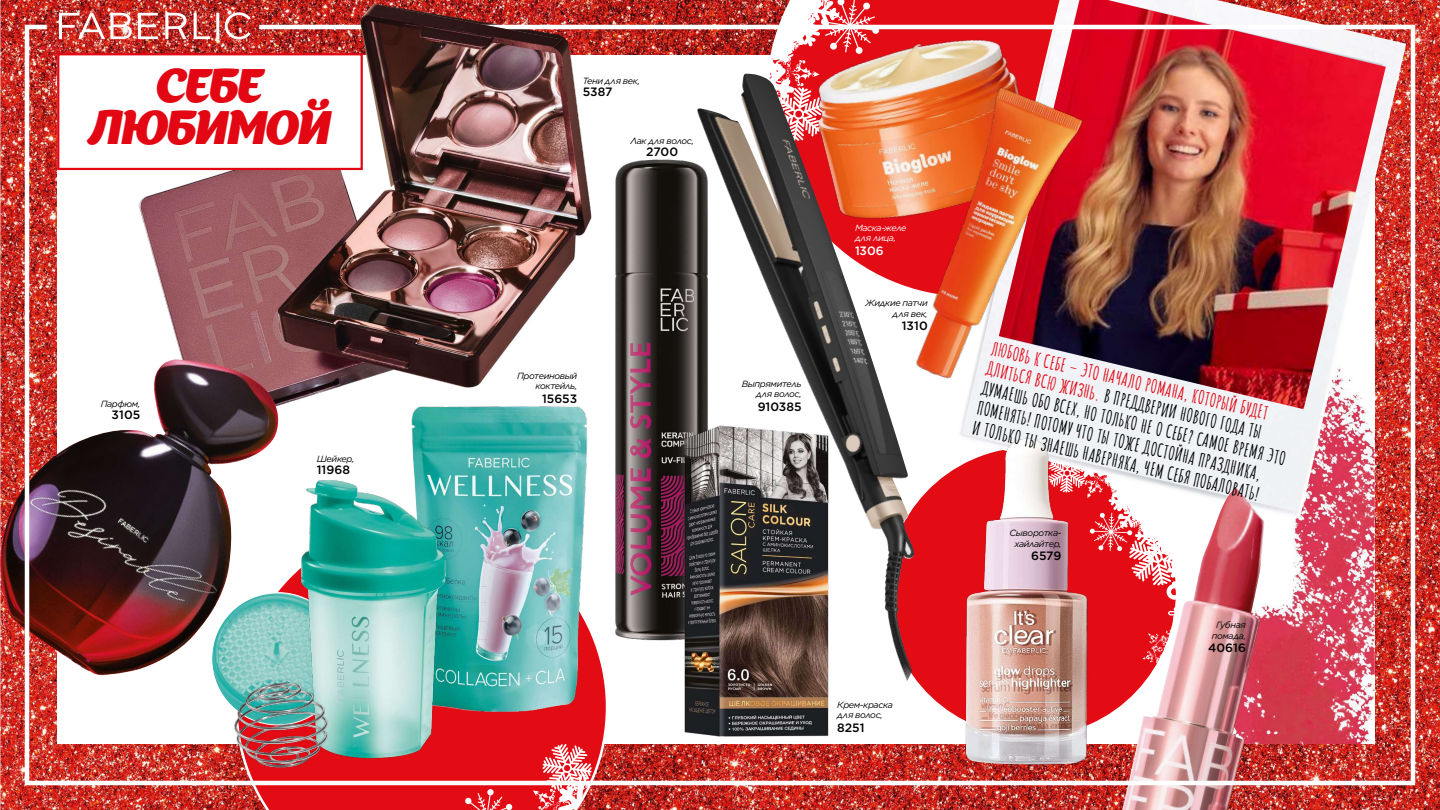
<style>
.page{position:relative;width:1440px;height:810px;background:#fff}
.page>*{position:absolute;margin:0;border:0;box-sizing:border-box;transform-origin:0 0}
.t1{font:italic 45.97px/42px "Appetite";letter-spacing:-.015em;color:#e30613;text-align:center}
.t2{font:700 18px/20.2px "Amatic SC";color:#000}
.t3{font:500 12.08px "Gotham";color:#000}
.t4{font:500 12.08px "Gotham";color:#fff}
.t5{font:italic 9px/10.5px "Gotham";letter-spacing:-.04em;color:#000;text-align:right}
.t6{font:italic 9px/10.5px "Gotham";letter-spacing:-.04em;color:#fff}
.s1{color:#e30613}
</style>
<div class="page">
<img style="left:0;top:0;width:1440px;height:810px">
<img style="left:219px;top:788px;width:405px;height:22px">
<img style="left:744px;top:0;width:214px;height:22px">
<img style="left:999px;top:0;width:387px;height:22px">
<img style="left:118px;top:0;width:496px;height:22px">
<img style="left:1122px;top:788px;width:143px;height:22px">
<img style="left:0;top:359px;width:22px;height:316px">
<img style="left:59px;top:12px;width:192px;height:10px">
<img style="left:22px;top:22px;width:1396px;height:766px">
<img style="left:360px;top:4px;width:202px;height:183px">
<h1 class="t1" style="left:89px;top:65px;width:243px">СЕБЕ<br>ЛЮБИМОЙ</h1>
<p class="t5" style="left:101px;top:398px;width:41px">Парфюм,</p>
<p class="t3" style="left:112px;top:406px;width:30px">3105</p>
<p class="t5" style="left:317px;top:454px;width:39px">Шейкер,</p>
<p class="t3" style="left:317px;top:462px;width:35px">11968</p>
<p class="t5" style="left:583px;top:75px;width:59px">Тени для век,</p>
<p class="t3" style="left:583px;top:84px;width:31px">5387</p>
<p class="t5" style="left:631px;top:135px;width:65px">Лак для волос,</p>
<p class="t3" style="left:646px;top:144px;width:33px">2700</p>
<p class="t5" style="left:517px;top:370px;width:62px">Протеиновый коктейль,</p>
<p class="t3" style="left:542px;top:391px;width:37px">15653</p>
<p class="t5" style="left:742px;top:378px;width:61px">Выпрямитель для волос,</p>
<p class="t3" style="left:758px;top:399px;width:45px">910385</p>
<p class="t6" style="left:855px;top:222px;width:53px">Маска-желе для лица,</p>
<p class="t4" style="left:855px;top:243px;width:30px">1306</p>
<p class="t5" style="left:865px;top:297px;width:64px">Жидкие патчи для век,</p>
<p class="t3" style="left:902px;top:318px;width:27px">1310</p>
<p class="t5" style="left:837px;top:699px;width:57px;text-align:left">Крем-краска для волос,</p>
<p class="t3" style="left:837px;top:720px;width:29px">8251</p>
<p class="t2" style="left:994px;top:338px;width:313px;rotate:13deg"><span class="s1">ЛЮБОВЬ К СЕБЕ – ЭТО НАЧАЛО РОМАНА, КОТОРЫЙ БУДЕТ ДЛИТЬСЯ ВСЮ ЖИЗНЬ.</span> В ПРЕДДВЕРИИ НОВОГО ГОДА ТЫ ДУМАЕШЬ ОБО ВСЕХ, НО ТОЛЬКО НЕ О СЕБЕ? САМОЕ ВРЕМЯ ЭТО ПОМЕНЯТЬ! ПОТОМУ ЧТО ТЫ ТОЖЕ ДОСТОЙНА ПРАЗДНИКА,<br>И ТОЛЬКО ТЫ ЗНАЕШЬ НАВЕРНЯКА, ЧЕМ СЕБЯ ПОБАЛОВАТЬ!</p>
<p class="t5" style="left:1010px;top:528px;width:53px;text-align:center">Cыворотка&shy;хайлайтер,</p>
<p class="t3" style="left:1031px;top:548px;width:32px">6579</p>
<p class="t5" style="left:1212px;top:620px;width:36px;text-align:center">Губная помада,</p>
<p class="t3" style="left:1208px;top:640px;width:39px">40616</p>
</div>
